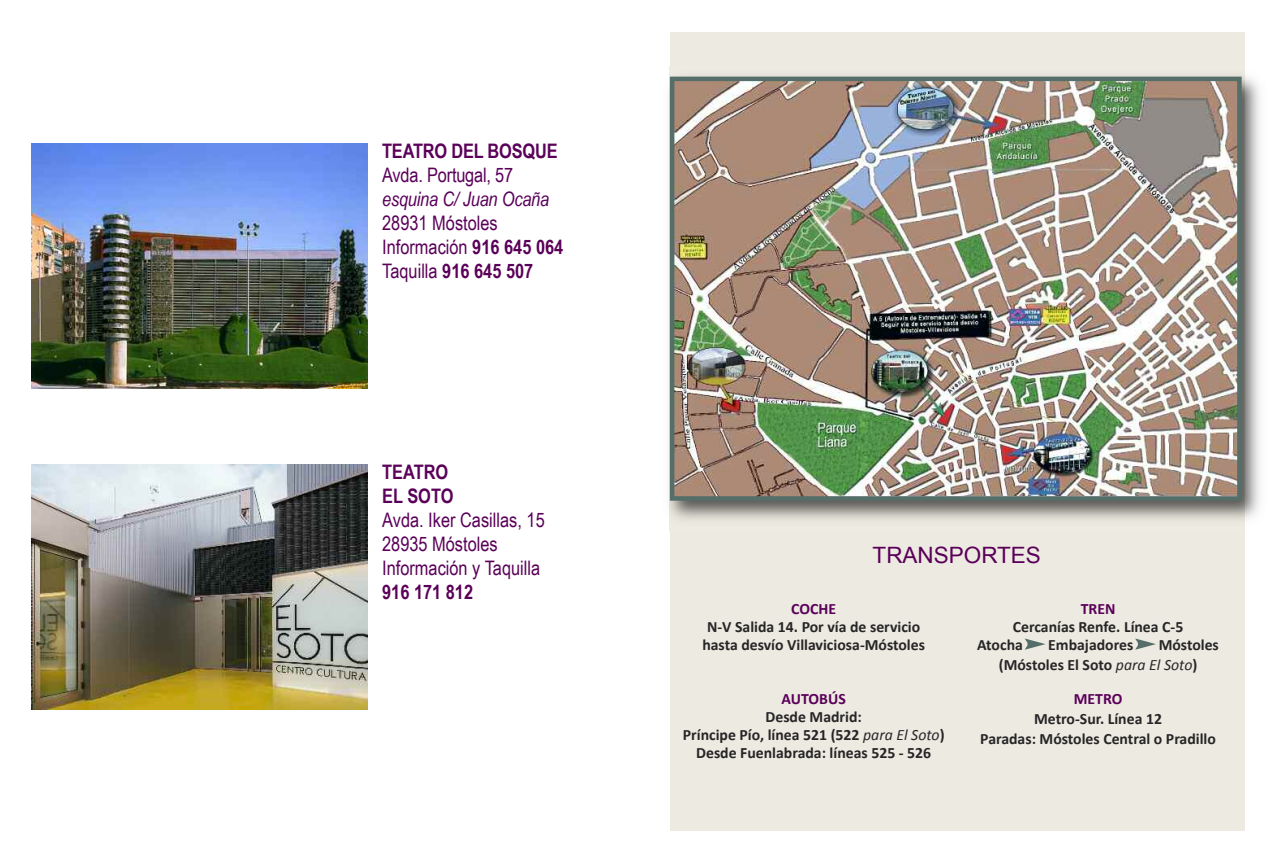
<style>
.page{position:relative;width:1276px;height:862px;background:#fff}
.page>*{position:absolute;margin:0;border:0;box-sizing:border-box;transform-origin:0 0}
.t1{font:22.5px "Arial";color:#5a0059}
.t2{font:20.03px/23.8px "Arial Narrow";color:#5a0059}
.t3{font:700 20.03px/23.8px "Arial Narrow";letter-spacing:-.01em;color:#5a0059}
.t4{font:italic 20.03px "Arial Narrow";letter-spacing:-.01em;color:#5a0059}
.t5{font:700 15.75px/18px "Calibri";color:#272627;text-align:center}
.t6{font:700 15.75px "Calibri";color:#5a0059}
.s1{font-weight:700}
.s2{font-weight:400;font-style:italic}
</style>
<div class="page">
<img style="left:32px;top:143px;width:335px;height:245px">
<img style="left:32px;top:464px;width:335px;height:245px">
<div style="left:670px;top:32px;width:574px;height:797px;background:#edeae1"></div>
<img style="left:669px;top:66px;width:591px;height:464px">
<img style="left:675px;top:82px;width:561px;height:413px">
<div style="left:670px;top:77px;width:571px;height:423px;border:4px solid #566e6a"></div>
<svg style="left:1135px;top:638px;width:21px;height:11px"></svg>
<svg style="left:1025px;top:638px;width:20px;height:11px"></svg>
<p class="t3" style="left:382px;top:139px;width:177px">TEATRO DEL BOSQUE</p>
<p class="t2" style="left:382px;top:163px;width:133px">Avda. Portugal, 57</p>
<p class="t4" style="left:382px;top:187px;width:169px">esquina C/ Juan Ocaña</p>
<p class="t2" style="left:382px;top:210px;width:183px">28931 Móstoles<br>Información <span class="s1">916 645 064<br></span>Taquilla <span class="s1">916 645 507</span></p>
<p class="t3" style="left:382px;top:460px;width:73px">TEATRO<br>EL SOTO</p>
<p class="t2" style="left:382px;top:507px;width:164px">Avda. Iker Casillas, 15<br>28935 Móstoles<br>Información y Taquilla</p>
<p class="t3" style="left:382px;top:579px;width:93px">916 171 812</p>
<h1 class="t1" style="left:872px;top:542px;width:170px">TRANSPORTES</h1>
<p class="t6" style="left:791px;top:601px;width:46px">COCHE</p>
<p class="t5" style="left:702px;top:618px;width:224px">N-V Salida 14. Por vía de servicio hasta desvío Villaviciosa-Móstoles</p>
<p class="t6" style="left:781px;top:691px;width:66px">AUTOBÚS</p>
<p class="t5" style="left:683px;top:708px;width:263px">Desde Madrid:<br>Príncipe Pío, línea 521 (522 <span class="s2">para El Soto</span>)<br>Desde Fuenlabrada: líneas 525 - 526</p>
<p class="t6" style="left:1080px;top:601px;width:36px">TREN</p>
<p class="t5" style="left:977px;top:618px;width:208px;text-align:left;text-indent:35px">Cercanías Renfe. Línea C-5<br>Atocha</p>
<p class="t5" style="left:998px;top:635px;width:222px;line-height:20.2px;text-align:left;text-indent:160px">Móstoles (Móstoles El Soto <span class="s2">para El Soto</span>)</p>
<p class="t6" style="left:1073px;top:691px;width:50px">METRO</p>
<p class="t5" style="left:980px;top:709px;width:237px;line-height:20.2px">Metro-Sur. Línea 12<br>Paradas: Móstoles Central o Pradillo</p>
<p class="t5" style="left:1048px;top:636px;width:87px">Embajadores</p>
</div>
